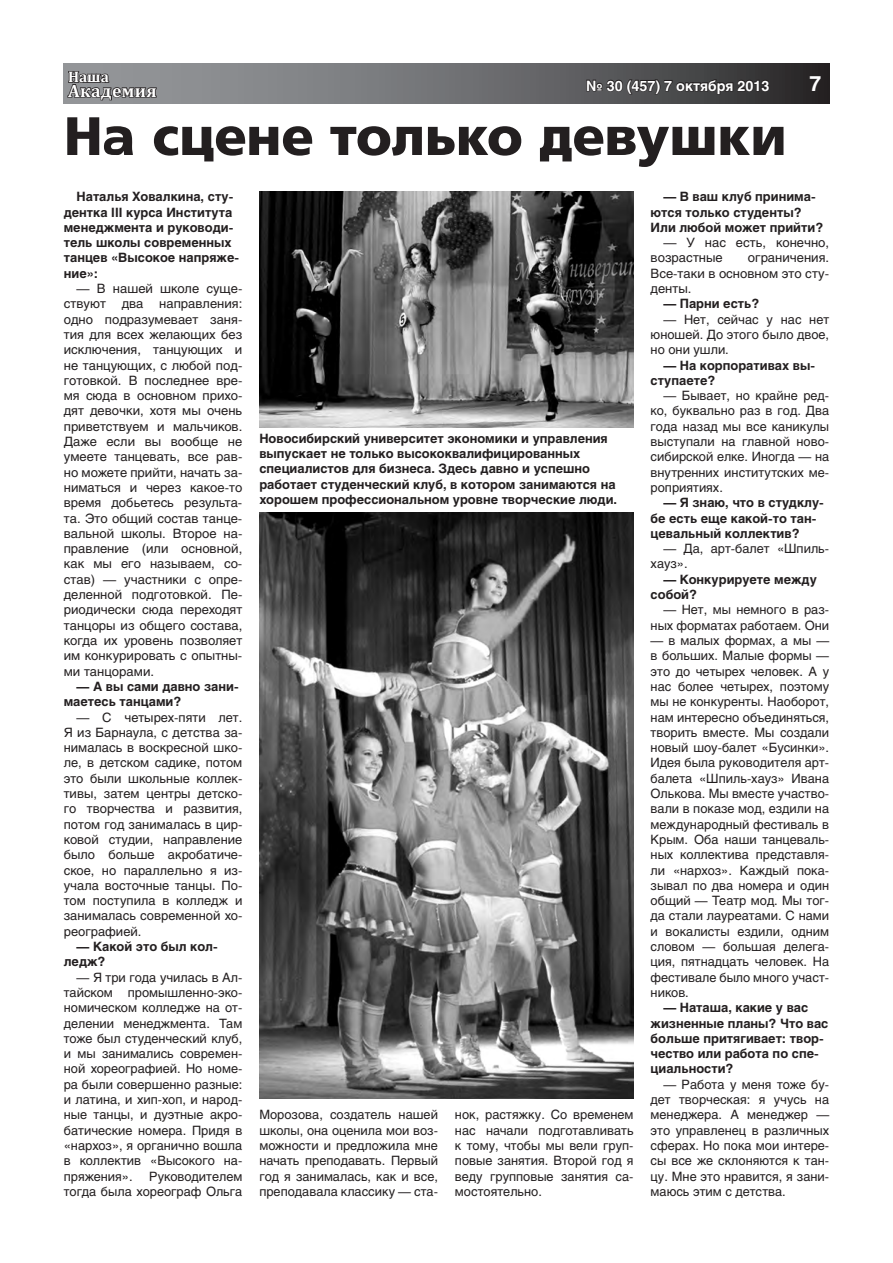
<style>
.page{position:relative;width:893px;height:1263px;background:#fff}
.page>*{position:absolute;margin:0;border:0;box-sizing:border-box;transform-origin:0 0}
.t1{font:700 54px "AG Foreigner";color:#231f20}
.t2{font:700 21px "Helios";color:#fff}
.t3{font:700 17.85px "Cambria";letter-spacing:.02em;color:#fff}
.t4{font:700 15.3px "Cambria";color:#fff}
.t5{font:700 14.25px "Helios";color:#fff}
.t6{font:12.75px/15.3px "Helios";color:#231f20;text-align:justify}
.t7{font:700 12.75px/15.3px "Helios";color:#231f20}
</style>
<div class="page">
<svg style="left:64px;top:64px;width:765px;height:39px;background:#6a6b6e"></svg>
<svg style="left:66px;top:70px;width:92px;height:31px;background:#6b6b6d"></svg>
<svg style="left:586px;top:77px;width:184px;height:18px;background:#3a393a"></svg>
<img style="left:259px;top:191px;width:375px;height:236px">
<img style="left:259px;top:512px;width:375px;height:587px">
<p class="t4" style="left:68px;top:66px;width:42px">Наша</p>
<h3 class="t3" style="left:68px;top:78px;width:90px">Академия</h3>
<p class="t5" style="left:586px;top:77px;width:185px">№ 30 (457) 7 октября 2013</p>
<h2 class="t2" style="left:809px;top:71px;width:13px">7</h2>
<h1 class="t1" style="left:64px;top:106px;width:724px">На сцене только девушки</h1>
<p class="t7" style="left:64px;top:189px;width:177px;text-indent:13px">Наталья Ховалкина, сту&shy;дентка III курса Института менеджмента и руководи&shy;тель школы современных танцев «Высокое напряже&shy;ние»:</p>
<p class="t6" style="left:64px;top:281px;width:180px;text-indent:13px">— В нашей школе суще&shy;ствуют два направления: одно подразумевает заня&shy;тия для всех желающих без исключения, танцующих и не танцующих, с любой под&shy;готовкой. В последнее вре&shy;мя сюда в основном прихо&shy;дят девочки, хотя мы очень приветствуем и мальчиков.<br>Даже если вы вообще не умеете танцевать, все рав&shy;но можете прийти, начать за&shy;ниматься и через какое-то время добьетесь результа&shy;та. Это общий состав танце&shy;вальной школы. Второе на&shy;правление (или основной, как мы его называем, со&shy;став) — участники с опре&shy;деленной подготовкой. Пе&shy;риодически сюда переходят танцоры из общего состава, когда их уровень позволяет им конкурировать с опытны&shy;ми танцорами.</p>
<p class="t7" style="left:64px;top:679px;width:176px;text-indent:13px">— А вы сами давно зани&shy;маетесь танцами?</p>
<p class="t6" style="left:64px;top:709px;width:180px;text-indent:13px">— С четырех-пяти лет.<br>Я из Барнаула, с детства за&shy;нималась в воскресной шко&shy;ле, в детском садике, потом это были школьные коллек&shy;тивы, затем центры детско&shy;го творчества и развития, потом год занималась в цир&shy;ковой студии, направление было больше акробатиче&shy;ское, но параллельно я из&shy;учала восточные танцы. По&shy;том поступила в колледж и занималась современной хо&shy;реографией.</p>
<p class="t7" style="left:64px;top:939px;width:155px;text-indent:13px">— Какой это был кол&shy;ледж?</p>
<p class="t6" style="left:64px;top:969px;width:180px;text-indent:13px">— Я три года училась в Ал&shy;тайском промышленно-эко&shy;номическом колледже на от&shy;делении менеджмента. Там тоже был студенческий клуб, и мы занимались современ&shy;ной хореографией. Но номе&shy;ра были совершенно разные: и латина, и хип-хоп, и народ&shy;ные танцы, и дуэтные акро&shy;батические номера. Придя в «нархоз», я органично вошла в коллектив «Высокого на&shy;пряжения».</p>
<p class="t7" style="left:651px;top:189px;width:174px;text-indent:13px">— В ваш клуб принима&shy;ются только студенты?<br>Или любой может прийти?</p>
<p class="t6" style="left:651px;top:235px;width:180px;text-indent:13px">— У нас есть, конечно, возрастные</p>
<p class="t6" style="left:651px;top:250px;width:180px;text-indent:97px">ограничения.<br>Все-таки в основном это сту&shy;денты.</p>
<p class="t7" style="left:663px;top:296px;width:97px">— Парни есть?</p>
<p class="t6" style="left:651px;top:311px;width:180px;text-indent:13px">— Нет, сейчас у нас нет юношей. До этого было двое, но они ушли.</p>
<p class="t7" style="left:651px;top:357px;width:166px;text-indent:13px">— На корпоративах вы&shy;ступаете?</p>
<p class="t6" style="left:651px;top:388px;width:180px;text-indent:13px">— Бывает, но крайне ред&shy;ко, буквально раз в год. Два года назад мы все каникулы выступали на главной ново&shy;сибирской елке. Иногда — на внутренних институтских ме&shy;роприятиях.</p>
<p class="t7" style="left:651px;top:495px;width:175px;text-indent:13px">— Я знаю, что в студклу&shy;бе есть еще какой-то тан&shy;цевальный коллектив?</p>
<p class="t6" style="left:651px;top:541px;width:180px;text-indent:13px">— Да, арт-балет «Шпиль&shy;хауз».</p>
<p class="t7" style="left:651px;top:572px;width:168px;text-indent:13px">— Конкурируете между собой?</p>
<p class="t6" style="left:651px;top:602px;width:180px;text-align:right">— Нет, мы немного в раз&shy;ных форматах работаем. Они</p>
<p class="t6" style="left:651px;top:633px;width:180px">— в малых формах, а мы — в больших. Малые формы — это до четырех человек. А у нас более четырех, поэтому мы не конкуренты. Наоборот, нам интересно объединяться, творить вместе. Мы создали новый шоу-балет «Бусинки».<br>Идея была руководителя арт&shy;балета «Шпиль-хауз» Ивана Олькова. Мы вместе участво&shy;вали в показе мод, ездили на международный фестиваль в Крым. Оба наши танцеваль&shy;ных коллектива представля&shy;ли «нархоз». Каждый пока&shy;зывал по два номера и один общий — Театр мод. Мы тог&shy;да стали лауреатами. С нами и вокалисты ездили, одним словом — большая делега&shy;ция, пятнадцать человек. На фестивале было много участ&shy;ников.</p>
<p class="t7" style="left:651px;top:1000px;width:179px;text-indent:13px">— Наташа, какие у вас жизненные планы? Что вас больше притягивает: твор&shy;чество или работа по спе&shy;циальности?</p>
<p class="t6" style="left:651px;top:1076px;width:180px;text-indent:13px">— Работа у меня тоже бу&shy;дет творческая: я учусь на менеджера. А менеджер — это управленец в различных сферах. Но пока мои интере&shy;сы все же склоняются к тан&shy;цу. Мне это нравится, я зани&shy;маюсь этим с детства.</p>
<p class="t7" style="left:259px;top:431px;width:359px">Новосибирский университет экономики и управления выпускает не только высококвалифицированных специалистов для бизнеса. Здесь давно и успешно работает студенческий клуб, в котором занимаются на хорошем профессиональном уровне творческие люди.</p>
<p class="t6" style="left:259px;top:1107px;width:180px">Морозова, создатель нашей школы, она оценила мои воз&shy;можности и предложила мне начать преподавать. Первый год я занималась, как и все, преподавала классику — ста-</p>
<p class="t6" style="left:455px;top:1107px;width:180px">нок, растяжку. Со временем нас начали подготавливать к тому, чтобы мы вели груп&shy;повые занятия. Второй год я веду групповые занятия са&shy;мостоятельно.</p>
<p class="t6" style="left:64px;top:1168px;width:180px;text-align:right">Руководителем<br>тогда была хореограф Ольга</p>
</div>
